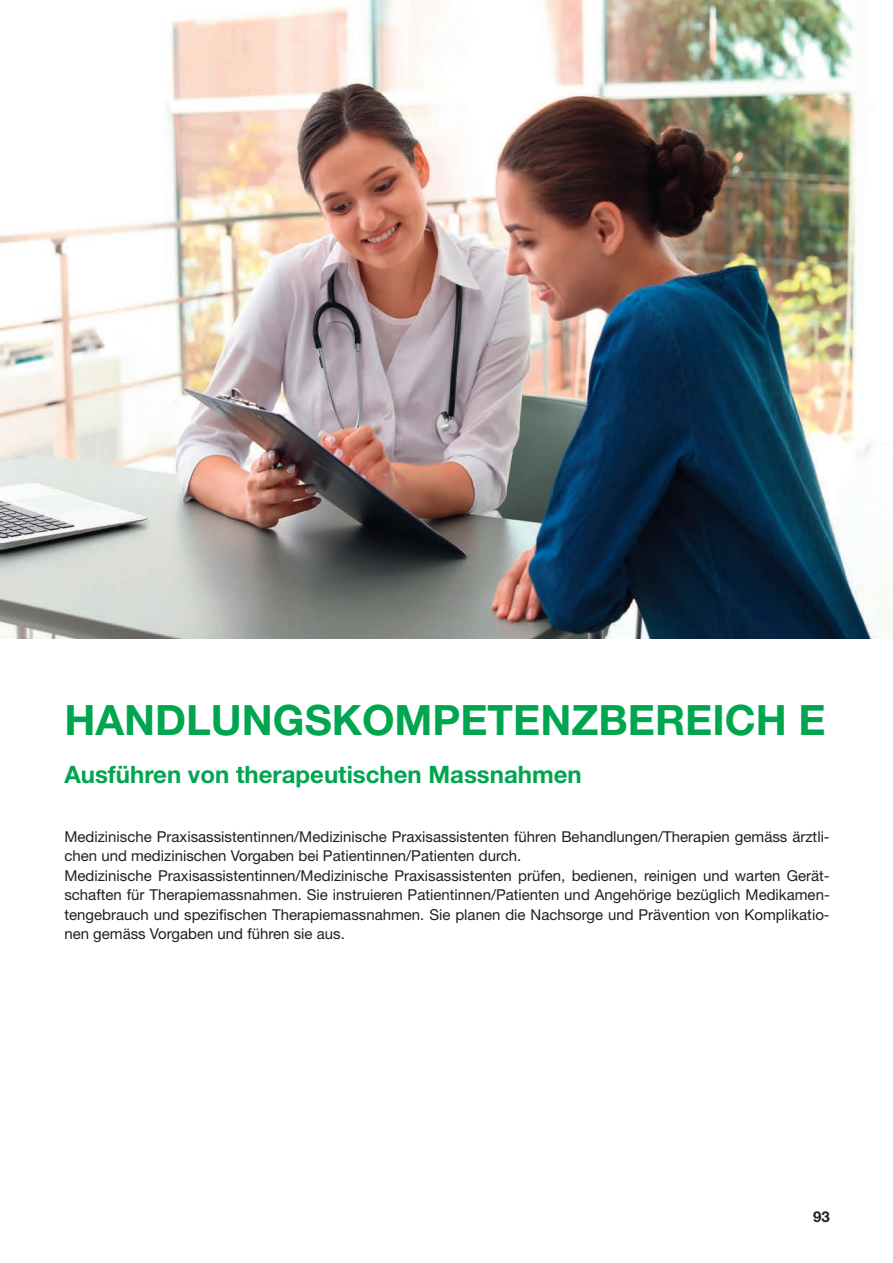
<style>
.page{position:relative;width:893px;height:1263px;background:#fff}
.page>*{position:absolute;margin:0;border:0;box-sizing:border-box;transform-origin:0 0}
.t1{font:700 41.85px "Helvetica Neue";color:#00a54f}
.t2{font:700 24px "Helvetica Neue";color:#00a54f}
.t3{font:15px/19.5px "Helvetica Neue";color:#231f20}
.t4{font:700 15px "Helvetica Neue";color:#231f20}
</style>
<div class="page">
<img style="left:0;top:0;width:893px;height:639px">
<h1 class="t1" style="left:64px;top:694px;width:763px">HANDLUNGSKOMPETENZBEREICH E</h1>
<h2 class="t2" style="left:64px;top:760px;width:519px">Ausführen von therapeutischen Massnahmen</h2>
<p class="t3" style="left:64px;top:826px;width:767px">Medizinische Praxisassistentinnen/Medizinische Praxisassistenten führen Behandlungen/Therapien gemäss ärztli&shy;chen und medizinischen Vorgaben bei Patientinnen/Patienten durch.<br>Medizinische Praxisassistentinnen/Medizinische Praxisassistenten prüfen, bedienen, reinigen und warten Gerät&shy;schaften für Therapiemassnahmen. Sie instruieren Patientinnen/Patienten und Angehörige bezüglich Medikamen&shy;tengebrauch und spezifischen Therapiemassnahmen. Sie planen die Nachsorge und Prävention von Komplikatio&shy;nen gemäss Vorgaben und führen sie aus.</p>
<p class="t4" style="left:813px;top:1207px;width:18px">93</p>
</div>
